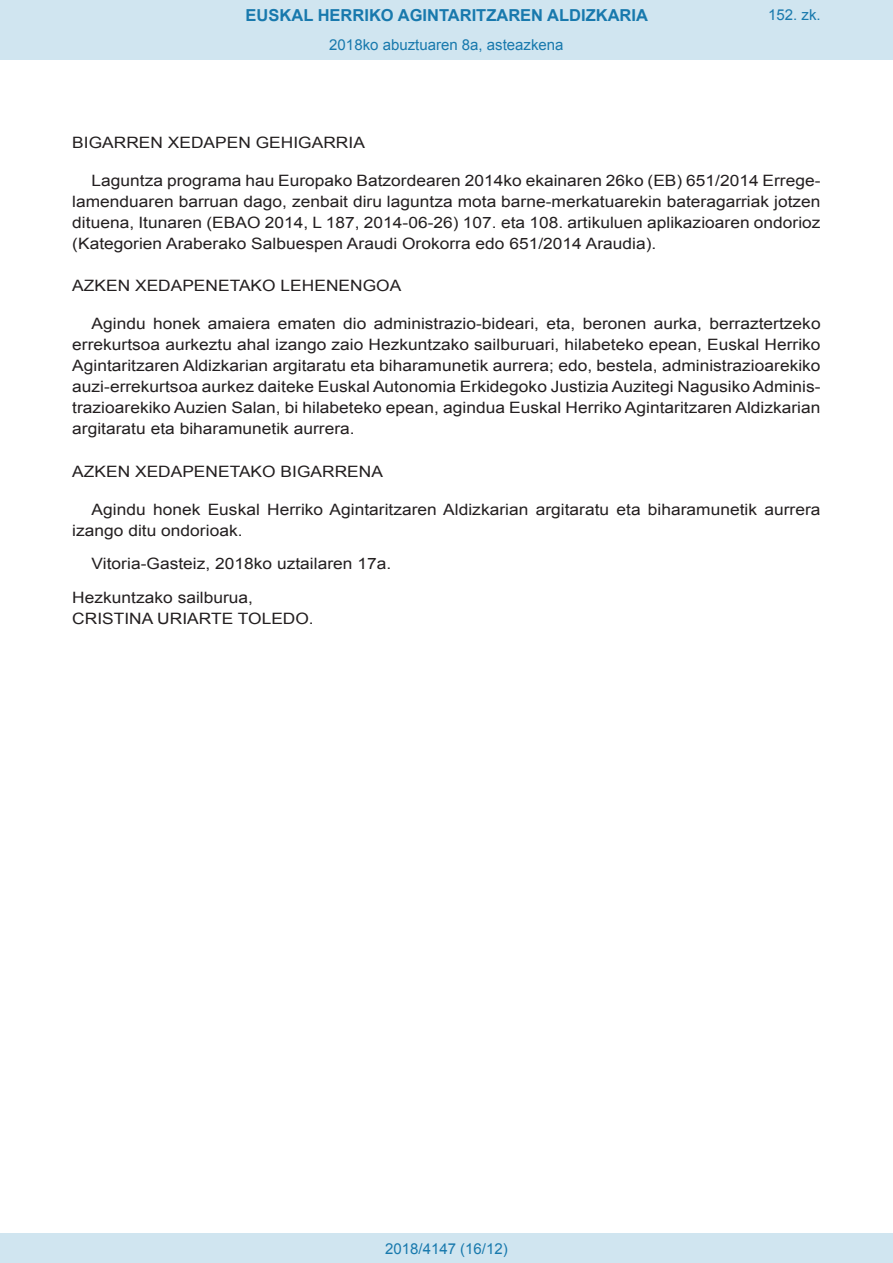
<style>
.page{position:relative;width:893px;height:1263px;background:#fff}
.page>*{position:absolute;margin:0;border:0;box-sizing:border-box;transform-origin:0 0}
.t1{font:700 16.5px "Arial";color:#1879ad}
.BOPVDetalle{font:15.6px/21px "Arial";color:#231f20;text-align:justify;scale:1.11 1}
.BOPVDisposicion{font:15.6px "Arial";color:#231f20;scale:1.11 1}
.BOPVFirmaLugFec{font:15.6px "Arial";color:#231f20;scale:1.11 1}
.BOPVFirmaNombre{font:15.6px "Arial";color:#231f20;scale:1.11 1}
.BOPVFirmaPuesto{font:15.6px "Arial";color:#231f20;scale:1.11 1}
.Paginacion_Centro{font:15px "Arial";color:#1879ad}
</style>
<div class="page">
<div style="left:0;top:0;width:893px;height:60px;background:#d0e5f0"></div>
<div style="left:0;top:1233px;width:893px;height:30px;background:#d0e5f0"></div>
<p class="t1" style="left:246px;top:4px;width:404px">EUSKAL HERRIKO AGINTARITZAREN ALDIZKARIA</p>
<p class="Paginacion_Centro" style="left:329px;top:35px;width:236px">2018ko abuztuaren 8a, asteazkena</p>
<p class="Paginacion_Centro" style="left:768px;top:5px;width:54px">152. zk.</p>
<p class="BOPVDisposicion" style="left:72px;top:132px;width:265px">BIGARREN XEDAPEN GEHIGARRIA</p>
<p class="BOPVDetalle" style="left:72px;top:170px;width:676px;text-indent:19px">Laguntza programa hau Europako Batzordearen 2014ko ekainaren 26ko (EB) 651/2014 Errege&shy;lamenduaren barruan dago, zenbait diru laguntza mota barne-merkatuarekin bateragarriak jotzen dituena, Itunaren (EBAO 2014, L 187, 2014-06-26) 107. eta 108. artikuluen aplikazioaren ondorioz (Kategorien Araberako Salbuespen Araudi Orokorra edo 651/2014 Araudia).</p>
<p class="BOPVDisposicion" style="left:72px;top:276px;width:298px">AZKEN XEDAPENETAKO LEHENENGOA</p>
<p class="BOPVDetalle" style="left:72px;top:314px;width:676px;text-indent:19px">Agindu honek amaiera ematen dio administrazio-bideari, eta, beronen aurka, berraztertzeko errekurtsoa aurkeztu ahal izango zaio Hezkuntzako sailburuari, hilabeteko epean, Euskal Herriko Agintaritzaren Aldizkarian argitaratu eta biharamunetik aurrera; edo, bestela, administrazioarekiko auzi-errekurtsoa aurkez daiteke Euskal Autonomia Erkidegoko Justizia Auzitegi Nagusiko Adminis&shy;trazioarekiko Auzien Salan, bi hilabeteko epean, agindua Euskal Herriko Agintaritzaren Aldizkarian argitaratu eta biharamunetik aurrera.</p>
<p class="BOPVDisposicion" style="left:72px;top:461px;width:281px">AZKEN XEDAPENETAKO BIGARRENA</p>
<p class="BOPVDetalle" style="left:72px;top:499px;width:676px;text-indent:19px">Agindu honek Euskal Herriko Agintaritzaren Aldizkarian argitaratu eta biharamunetik aurrera izango ditu ondorioak.</p>
<p class="BOPVFirmaLugFec" style="left:92px;top:554px;width:271px">Vitoria-Gasteiz, 2018ko uztailaren 17a.</p>
<p class="BOPVFirmaPuesto" style="left:72px;top:587px;width:164px">Hezkuntzako sailburua,</p>
<p class="BOPVFirmaNombre" style="left:72px;top:608px;width:219px">CRISTINA URIARTE TOLEDO.</p>
<p class="Paginacion_Centro" style="left:385px;top:1238px;width:124px">2018/4147 (16/12)</p>
</div>
